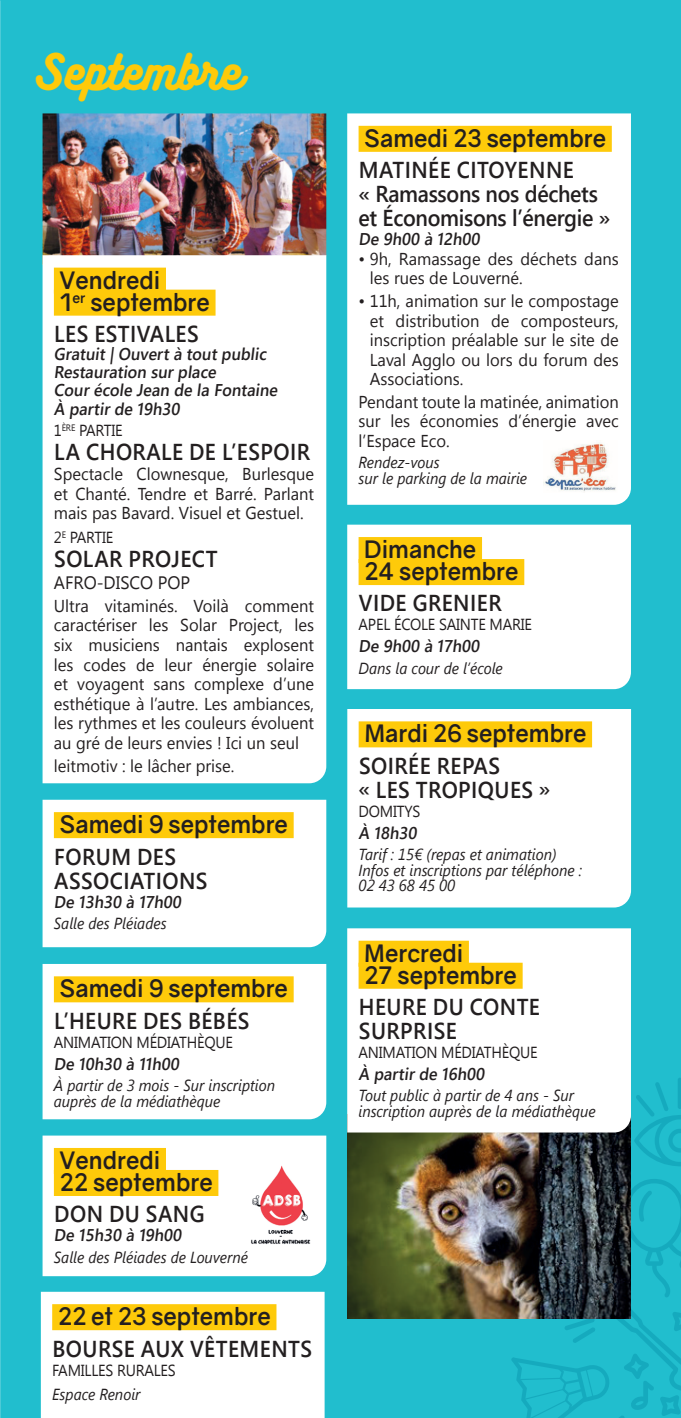
<style>
.page{position:relative;width:681px;height:1418px;background:#fff}
.page>*{position:absolute;margin:0;border:0;box-sizing:border-box;transform-origin:0 0}
.t1{font:44px "Bukhari Script";color:#feca0a}
.t2{font:700 24px/22px "Gravity";color:#231f20}
.t3{font:600 23px/24px "Segoe UI";letter-spacing:.02em;color:#231f20;scale:.93 1}
.t4{font:600 23px/24px "Segoe UI";letter-spacing:-.015em;color:#231f20;scale:.93 1}
.t5{font:18px "Segoe UI";color:#231f20;scale:.96 1}
.t6{font:17.2px/19.6px "Segoe UI";color:#231f20;text-align:justify;scale:.96 1}
.t7{font:600 17px/18.4px "Segoe UI";color:#231f20;scale:.95 1}
.t8{font:italic 16px/15.6px "Segoe UI";color:#231f20;scale:.93 1}
.t9{font:16px/24.2px "Segoe UI";letter-spacing:-.015em;color:#231f20;scale:.93 1}
.s1{font-style:italic}
</style>
<div class="page">
<div style="left:0;top:0;width:680px;height:1417px;background:#21bece"></div>
<img style="left:43px;top:113px;width:283px;height:142px">
<div style="left:43px;top:255px;width:283px;height:528px;background:#fff"></div>
<div style="left:54px;top:267px;width:112px;height:26px;background:#feca0a"></div>
<div style="left:54px;top:289px;width:161px;height:26px;background:#feca0a"></div>
<svg style="left:488px;top:1081px;width:192px;height:336px"></svg>
<div style="left:43px;top:799px;width:283px;height:148px;background:#fff"></div>
<div style="left:54px;top:812px;width:239px;height:26px;background:#feca0a"></div>
<div style="left:43px;top:964px;width:283px;height:155px;background:#fff"></div>
<div style="left:54px;top:976px;width:239px;height:26px;background:#feca0a"></div>
<div style="left:41px;top:1291px;width:283px;height:126px;background:#fff"></div>
<div style="left:52px;top:1304px;width:224px;height:26px;background:#feca0a"></div>
<div style="left:43px;top:1135px;width:283px;height:141px;background:#fff"></div>
<div style="left:54px;top:1147px;width:112px;height:26px;background:#feca0a"></div>
<div style="left:54px;top:1169px;width:164px;height:26px;background:#feca0a"></div>
<img style="left:249px;top:1161px;width:64px;height:85px">
<div style="left:347px;top:524px;width:283px;height:165px;background:#fff"></div>
<div style="left:358px;top:537px;width:124px;height:26px;background:#feca0a"></div>
<div style="left:358px;top:559px;width:166px;height:26px;background:#feca0a"></div>
<div style="left:347px;top:113px;width:283px;height:392px;background:#fff"></div>
<div style="left:358px;top:126px;width:253px;height:26px;background:#feca0a"></div>
<img style="left:543px;top:441px;width:74px;height:51px">
<div style="left:347px;top:709px;width:283px;height:198px;background:#fff"></div>
<div style="left:358px;top:721px;width:233px;height:26px;background:#feca0a"></div>
<img style="left:347px;top:1132px;width:283px;height:185px">
<div style="left:347px;top:928px;width:283px;height:204px;background:#fff"></div>
<div style="left:358px;top:940px;width:110px;height:26px;background:#feca0a"></div>
<div style="left:358px;top:962px;width:164px;height:26px;background:#feca0a"></div>
<p class="t1" style="left:34px;top:48px;width:209px">Septembre</p>
<p class="t2" style="left:60px;top:269px;width:152px">Vendredi<br>1<sup>er</sup> septembre</p>
<p class="t3" style="left:54px;top:321px;width:157px">LES ESTIVALES</p>
<p class="t7" style="left:54px;top:344px;width:240px">Gratuit | Ouvert à tout public<br>Restauration sur place<br>Cour école Jean de la Fontaine<br>À partir de 19h30</p>
<p class="t9" style="left:54px;top:418px;width:75px">1<sup>ÈRE</sup> PARTIE</p>
<p class="t3" style="left:54px;top:440px;width:276px">LA CHORALE DE L’ESPOIR</p>
<p class="t6" style="left:54px;top:463px;width:272px">Spectacle Clownesque, Burlesque et Chanté. Tendre et Barré. Parlant mais pas Bavard. Visuel et Gestuel.</p>
<p class="t9" style="left:54px;top:525px;width:65px">2<sup>E</sup> PARTIE</p>
<p class="t3" style="left:54px;top:547px;width:177px">SOLAR PROJECT</p>
<p class="t5" style="left:54px;top:570px;width:143px">AFRO-DISCO POP</p>
<p class="t6" style="left:54px;top:595px;width:272px">Ultra vitaminés. Voilà comment caractériser les Solar Project, les six musiciens nantais explosent les codes de leur énergie solaire et voyagent sans complexe d’une esthétique à l’autre. Les ambiances, les rythmes et les couleurs évoluent au gré de leurs envies ! Ici un seul</p>
<p class="t6" style="left:54px;top:754px;width:189px">leitmotiv : le lâcher prise.</p>
<p class="t2" style="left:60px;top:813px;width:230px">Samedi 9 septembre</p>
<p class="t3" style="left:54px;top:844px;width:166px">FORUM DES<br>ASSOCIATIONS</p>
<p class="t7" style="left:54px;top:892px;width:139px">De 13h30 à 17h00</p>
<p class="t8" style="left:54px;top:914px;width:123px">Salle des Pléiades</p>
<p class="t2" style="left:60px;top:977px;width:230px">Samedi 9 septembre</p>
<p class="t3" style="left:54px;top:1008px;width:211px">L’HEURE DES BÉBÉS</p>
<p class="t9" style="left:54px;top:1029px;width:194px">ANIMATION MÉDIATHÈQUE</p>
<p class="t7" style="left:54px;top:1054px;width:137px">De 10h30 à 11h00</p>
<p class="t8" style="left:54px;top:1076px;width:239px">À partir de 3 mois - Sur inscription auprès de la médiathèque</p>
<p class="t2" style="left:60px;top:1149px;width:154px">Vendredi<br>22 septembre</p>
<p class="t3" style="left:54px;top:1201px;width:163px">DON DU SANG</p>
<p class="t7" style="left:54px;top:1225px;width:139px">De 15h30 à 19h00</p>
<p class="t8" style="left:54px;top:1248px;width:210px">Salle des Pléiades de Louverné</p>
<p class="t2" style="left:58px;top:1305px;width:214px">22 et 23 septembre</p>
<p class="t3" style="left:53px;top:1335px;width:280px">BOURSE AUX VÊTEMENTS</p>
<p class="t9" style="left:52px;top:1356px;width:134px">FAMILLES RURALES<br><span class="s1">Espace Renoir</span></p>
<p class="t2" style="left:364px;top:127px;width:243px">Samedi 23 septembre</p>
<p class="t4" style="left:358px;top:158px;width:272px">MATINÉE CITOYENNE<br>« Ramassons nos déchets et Économisons l’énergie »</p>
<p class="t7" style="left:358px;top:230px;width:132px">De 9h00 à 12h00</p>
<p class="t6" style="left:369px;top:248px;width:261px;text-indent:-11px">• 9h, Ramassage des déchets dans les rues de Louverné.</p>
<p class="t6" style="left:369px;top:290px;width:261px;text-indent:-11px">• 11h, animation sur le compostage et distribution de composteurs, inscription préalable sur le site de Laval Agglo ou lors du forum des Associations.</p>
<p class="t6" style="left:358px;top:391px;width:272px">Pendant toute la matinée, animation sur les économies d’énergie avec l’Espace Eco.</p>
<p class="t8" style="left:358px;top:454px;width:183px">Rendez-vous<br>sur le parking de la mairie</p>
<p class="t2" style="left:364px;top:538px;width:156px">Dimanche<br>24 septembre</p>
<p class="t3" style="left:359px;top:591px;width:155px">VIDE GRENIER</p>
<p class="t9" style="left:358px;top:612px;width:188px">APEL ÉCOLE SAINTE MARIE</p>
<p class="t7" style="left:358px;top:637px;width:132px">De 9h00 à 17h00</p>
<p class="t8" style="left:358px;top:659px;width:156px">Dans la cour de l’école</p>
<p class="t2" style="left:364px;top:723px;width:223px">Mardi 26 septembre</p>
<p class="t3" style="left:358px;top:753px;width:207px">SOIRÉE REPAS<br>« LES TROPIQUES »</p>
<p class="t9" style="left:358px;top:798px;width:68px">DOMITYS</p>
<p class="t7" style="left:358px;top:823px;width:66px">À 18h30</p>
<p class="t8" style="left:358px;top:845px;width:242px">Tarif : 15€ (repas et animation)<br>Infos et inscriptions par téléphone :<br>02 43 68 45 00</p>
<p class="t2" style="left:364px;top:942px;width:154px">Mercredi<br>27 septembre</p>
<p class="t3" style="left:359px;top:994px;width:196px">HEURE DU CONTE<br>SURPRISE</p>
<p class="t9" style="left:358px;top:1039px;width:194px">ANIMATION MÉDIATHÈQUE</p>
<p class="t7" style="left:358px;top:1064px;width:137px">À partir de 16h00</p>
<p class="t8" style="left:358px;top:1087px;width:256px">Tout public à partir de 4 ans - Sur inscription auprès de la médiathèque</p>
</div>
